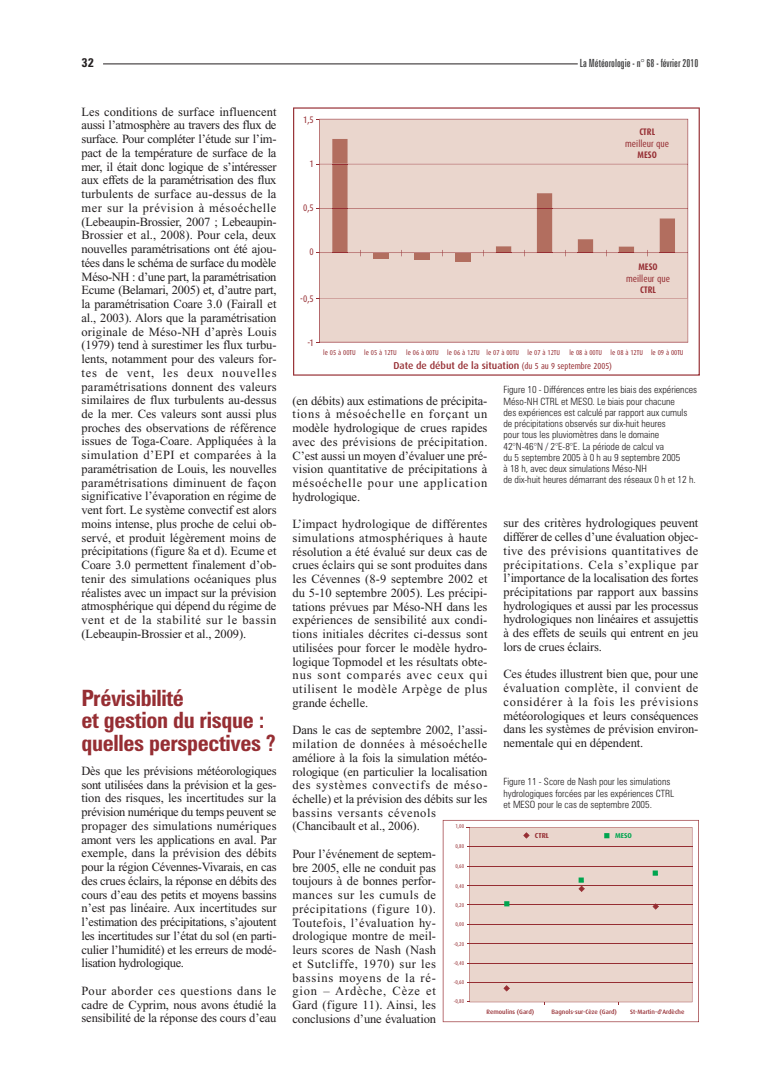
<style>
.page{position:relative;width:780px;height:1088px;background:#fff}
.page>*{position:absolute;margin:0;border:0;box-sizing:border-box;transform-origin:0 0}
.t1{font:700 condensed 22.5px/22.5px "Zurich BT";letter-spacing:-.015em;color:#962e33}
.t2{font:12.5px/13.8px "Times New Roman";letter-spacing:-.01em;color:#231f20;text-align:justify}
.t3{font:700 condensed 12.5px "Zurich BT";color:#231f20}
.t4{font:extra-condensed 11.25px "Zurich BT";color:#3e3e3f}
.t5{font:300 condensed 10px/11.2px "Zurich BT";color:#231f20}
.t6{font:500 10px "Dax";color:#962e33}
.t7{font:9.5px "Dax Condensed";color:#962e33}
.t8{font:700 9.5px "Dax Condensed";color:#962e33}
.t9{font:7.12px "Dax Condensed";color:#962e33}
.t10{font:700 7.12px "Dax";color:#962e33}
.t11{font:700 7.12px "Dax";color:#00a54f}
.t12{font:500 6.25px "Dax";color:#962e33}
.t13{font:5.5px "Dax Condensed";color:#962e33}
.s1{font-family:"Dax Condensed";font-weight:400;font-size:8.75px}
</style>
<div class="page">
<hr style="left:103px;top:64px;width:474px;height:1px;background:#231f20">
<svg style="left:443px;top:820px;width:256px;height:202px"></svg>
<div style="left:469px;top:827px;width:223px;height:175px;background:#ead6cd"></div>
<svg style="left:293px;top:107px;width:406px;height:269px"></svg>
<div style="left:319px;top:119px;width:368px;height:179px;background:#ead6cd"></div>
<svg style="left:316px;top:298px;width:371px;height:45px;background:#e8d2ca"></svg>
<div style="left:373px;top:253px;width:15px;height:6px;background:#b26e5f"></div>
<div style="left:414px;top:253px;width:15px;height:6px;background:#b26e5f"></div>
<div style="left:455px;top:253px;width:15px;height:9px;background:#b26e5f"></div>
<svg style="left:319px;top:139px;width:368px;height:117px;background:#e3cac1"></svg>
<p class="t3" style="left:81px;top:58px;width:14px">32</p>
<p class="t4" style="left:579px;top:58px;width:120px">La Météorologie - n° 68 - février 2010</p>
<p class="t2" style="left:81px;top:106px;width:196px">Les conditions de surface influencent aussi l’atmosphère au travers des flux de surface. Pour compléter l’étude sur l’im&shy;pact de la température de surface de la mer, il était donc logique de s’intéresser aux effets de la paramétrisation des flux turbulents de surface au-dessus de la mer sur la prévision à mésoéchelle (Lebeaupin-Brossier, 2007 ; Lebeaupin-Brossier et al., 2008). Pour cela, deux nouvelles paramétrisations ont été ajou&shy;tées dans le schéma de surface du modèle Méso-NH : d’une part, la paramétrisation Ecume (Belamari, 2005) et, d’autre part, la paramétrisation Coare 3.0 (Fairall et al., 2003). Alors que la paramétrisation originale de Méso-NH d’après Louis (1979) tend à surestimer les flux turbu&shy;lents, notamment pour des valeurs for&shy;tes de vent, les deux nouvelles paramétrisations donnent des valeurs similaires de flux turbulents au-dessus de la mer. Ces valeurs sont aussi plus proches des observations de référence issues de Toga-Coare. Appliquées à la simulation d’EPI et comparées à la paramétrisation de Louis, les nouvelles paramétrisations diminuent de façon significative l’évaporation en régime de vent fort. Le système convectif est alors moins intense, plus proche de celui ob&shy;servé, et produit légèrement moins de précipitations (figure 8a et d). Ecume et Coare 3.0 permettent finalement d’ob&shy;tenir des simulations océaniques plus réalistes avec un impact sur la prévision atmosphérique qui dépend du régime de vent et de la stabilité sur le bassin (Lebeaupin-Brossier et al., 2009).</p>
<h1 class="t1" style="left:81px;top:688px;width:195px">Prévisibilité<br>et gestion du risque : quelles perspectives ?</h1>
<p class="t2" style="left:81px;top:765px;width:196px">Dès que les prévisions météorologiques sont utilisées dans la prévision et la ges&shy;tion des risques, les incertitudes sur la prévision numérique du temps peuvent se propager des simulations numériques amont vers les applications en aval. Par exemple, dans la prévision des débits pour la région Cévennes-Vivarais, en cas des crues éclairs, la réponse en débits des cours d’eau des petits et moyens bassins n’est pas linéaire. Aux incertitudes sur l’estimation des précipitations, s’ajoutent les incertitudes sur l’état du sol (en parti&shy;culier l’humidité) et les erreurs de modé&shy;lisation hydrologique.</p>
<p class="t2" style="left:81px;top:985px;width:196px">Pour aborder ces questions dans le cadre de Cyprim, nous avons étudié la sensibilité de la réponse des cours d’eau</p>
<p class="t7" style="left:303px;top:114px;width:12px">1,5</p>
<p class="t7" style="left:309px;top:158px;width:6px">1</p>
<p class="t7" style="left:303px;top:202px;width:12px">0,5</p>
<p class="t7" style="left:309px;top:246px;width:6px">0</p>
<p class="t7" style="left:300px;top:293px;width:15px">-0,5</p>
<p class="t7" style="left:307px;top:337px;width:8px">-1</p>
<p class="t8" style="left:639px;top:127px;width:17px">CTRL</p>
<p class="t7" style="left:625px;top:138px;width:45px">meilleur que</p>
<p class="t8" style="left:637px;top:150px;width:21px">MESO</p>
<p class="t8" style="left:638px;top:262px;width:21px">MESO</p>
<p class="t7" style="left:626px;top:273px;width:45px">meilleur que</p>
<p class="t8" style="left:640px;top:284px;width:17px">CTRL</p>
<p class="t9" style="left:323px;top:348px;width:75px">le 05 à 00TU le 05 à 12TU</p>
<p class="t9" style="left:406px;top:348px;width:155px">le 06 à 00TU le 06 à 12TU le 07 à 00TU le 07 à 12TU</p>
<p class="t9" style="left:569px;top:348px;width:116px">le 08 à 00TU le 08 à 12TU le 09 à 00TU</p>
<p class="t6" style="left:393px;top:360px;width:220px">Date de début de la situation <span class="s1">(du 5 au 9 septembre 2005)</span></p>
<p class="t5" style="left:503px;top:385px;width:195px">Figure 10 - Différences entre les biais des expériences Méso-NH CTRL et MESO. Le biais pour chacune<br>des expériences est calculé par rapport aux cumuls de précipitations observés sur dix-huit heures<br>pour tous les pluviomètres dans le domaine 42°N-46°N / 2°E-8°E. La période de calcul va<br>du 5 septembre 2005 à 0 h au 9 septembre 2005<br>à 18 h, avec deux simulations Méso-NH<br>de dix-huit heures démarrant des réseaux 0 h et 12 h.</p>
<p class="t2" style="left:292px;top:395px;width:196px">(en débits) aux estimations de précipita&shy;tions à mésoéchelle en forçant un modèle hydrologique de crues rapides avec des prévisions de précipitation.<br>C’est aussi un moyen d’évaluer une pré&shy;vision quantitative de précipitations à mésoéchelle pour une application hydrologique.</p>
<p class="t2" style="left:292px;top:518px;width:196px">L’impact hydrologique de différentes simulations atmosphériques à haute résolution a été évalué sur deux cas de crues éclairs qui se sont produites dans les Cévennes (8-9 septembre 2002 et du 5-10 septembre 2005). Les précipi&shy;tations prévues par Méso-NH dans les expériences de sensibilité aux condi&shy;tions initiales décrites ci-dessus sont utilisées pour forcer le modèle hydro&shy;logique Topmodel et les résultats obte&shy;nus sont comparés avec ceux qui utilisent le modèle Arpège de plus grande échelle.</p>
<p class="t2" style="left:292px;top:724px;width:196px;text-align:left">Dans le cas de septembre 2002, l’assi&shy;milation de données à mésoéchelle améliore à la fois la simulation météo&shy;rologique (en particulier la localisation des systèmes convectifs de méso&shy;échelle) et la prévision des débits sur les bassins versants cévenols (Chancibault et al., 2006).</p>
<p class="t2" style="left:292px;top:848px;width:145px">Pour l’événement de septem&shy;bre 2005, elle ne conduit pas toujours à de bonnes perfor&shy;mances sur les cumuls de précipitations (figure 10).<br>Toutefois, l’évaluation hy&shy;drologique montre de meil&shy;leurs scores de Nash (Nash et Sutcliffe, 1970) sur les bassins moyens de la ré&shy;gion – Ardèche, Cèze et Gard (figure 11). Ainsi, les conclusions d’une évaluation</p>
<p class="t2" style="left:503px;top:517px;width:196px">sur des critères hydrologiques peuvent différer de celles d’une évaluation objec&shy;tive des prévisions quantitatives de précipitations. Cela s’explique par l’importance de la localisation des fortes précipitations par rapport aux bassins hydrologiques et aussi par les processus hydrologiques non linéaires et assujettis à des effets de seuils qui entrent en jeu lors de crues éclairs.</p>
<p class="t2" style="left:503px;top:668px;width:196px">Ces études illustrent bien que, pour une évaluation complète, il convient de considérer à la fois les prévisions météorologiques et leurs conséquences dans les systèmes de prévision environ&shy;nementale qui en dépendent.</p>
<p class="t5" style="left:503px;top:777px;width:172px">Figure 11 - Score de Nash pour les simulations hydrologiques forcées par les expériences CTRL et MESO pour le cas de septembre 2005.</p>
<p class="t13" style="left:455px;top:823px;width:10px">1,00</p>
<p class="t13" style="left:455px;top:843px;width:10px">0,80</p>
<p class="t13" style="left:455px;top:863px;width:10px">0,60</p>
<p class="t13" style="left:455px;top:882px;width:10px">0,40</p>
<p class="t13" style="left:455px;top:902px;width:10px">0,20</p>
<p class="t13" style="left:455px;top:921px;width:10px">0,00</p>
<p class="t13" style="left:453px;top:941px;width:12px">-0,20</p>
<p class="t13" style="left:453px;top:960px;width:12px">-0,40</p>
<p class="t13" style="left:453px;top:979px;width:12px">-0,60</p>
<p class="t13" style="left:453px;top:998px;width:12px">-0,80</p>
<p class="t10" style="left:535px;top:831px;width:16px">CTRL</p>
<p class="t11" style="left:615px;top:831px;width:18px">MESO</p>
<p class="t12" style="left:486px;top:1008px;width:49px">Remoulins (Gard)</p>
<p class="t12" style="left:551px;top:1008px;width:67px">Bagnols-sur-Cèze (Gard)</p>
<p class="t12" style="left:630px;top:1008px;width:56px">St-Martin-d'Ardèche</p>
</div>
